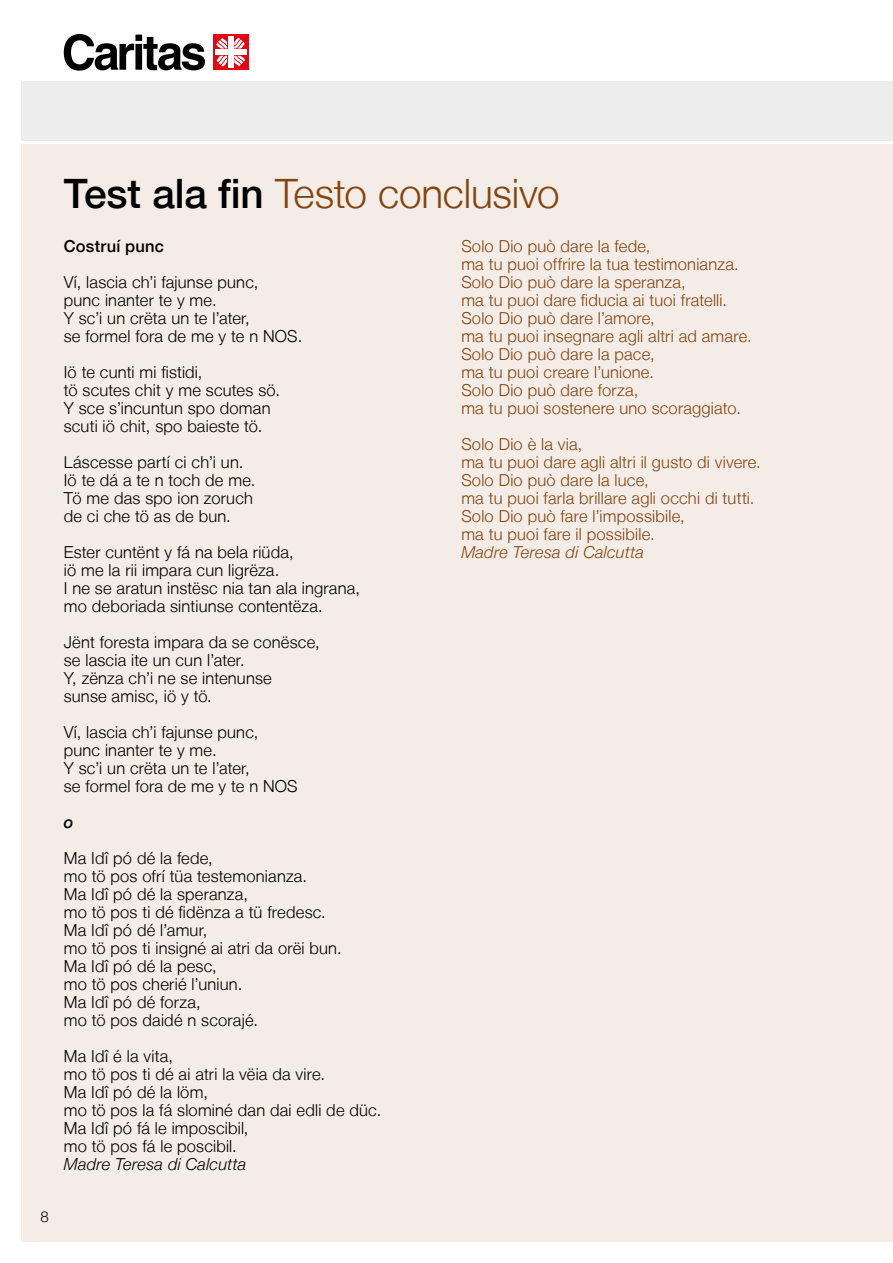
<style>
.page{position:relative;width:893px;height:1263px;background:#fff}
.page>*{position:absolute;margin:0;border:0;box-sizing:border-box;transform-origin:0 0}
.t1{font:300 40.5px "Helvetica Neue LT";letter-spacing:-.005em;color:#85450e}
.t2{font:300 16.5px/18px "Helvetica Neue LT";letter-spacing:.015em;color:#000}
.t3{font:300 16.5px/18px "Helvetica Neue LT";letter-spacing:.015em;color:#85450e}
.t4{font:italic 300 16.5px "Helvetica Neue LT";letter-spacing:.01em;color:#000}
.t5{font:italic 300 16.5px "Helvetica Neue LT";letter-spacing:.01em;color:#85450e}
.t6{font:500 16.5px "Helvetica Neue LT";letter-spacing:.015em;color:#000}
.t7{font:italic 500 16.5px "Helvetica Neue LT";color:#000}
.t8{font:300 15px "Helvetica Neue LT";color:#000}
.s1{font-weight:500;color:#000}
</style>
<div class="page">
<div style="left:21px;top:81px;width:872px;height:59px;background:#ededed"></div>
<svg style="left:64px;top:34px;width:141px;height:37px"></svg>
<div style="left:213px;top:35px;width:35px;height:35px;background:#e30613"></div>
<div style="left:215px;top:49px;width:32px;height:6px;background:#fff"></div>
<div style="left:228px;top:36px;width:6px;height:32px;background:#fff"></div>
<svg style="left:216px;top:38px;width:11px;height:11px"></svg>
<svg style="left:234px;top:38px;width:11px;height:11px"></svg>
<svg style="left:234px;top:56px;width:11px;height:10px"></svg>
<svg style="left:217px;top:56px;width:10px;height:10px"></svg>
<div style="left:21px;top:145px;width:872px;height:1097px;background:#f3ece7"></div>
<h1 class="t1" style="left:64px;top:168px;width:497px"><span class="s1">Test ala fin</span> Testo conclusivo</h1>
<p class="t6" style="left:64px;top:236px;width:102px">Costruí punc</p>
<p class="t2" style="left:64px;top:273px;width:240px">Ví, lascia ch’i fajunse punc,<br>punc inanter te y me.<br>Y sc’i un crëta un te l’ater,<br>se formel fora de me y te n NOS.</p>
<p class="t2" style="left:64px;top:363px;width:218px">Iö te cunti mi fistidi,<br>tö scutes chit y me scutes sö.<br>Y sce s’incuntun spo doman scuti iö chit, spo baieste tö.</p>
<p class="t2" style="left:64px;top:453px;width:193px">Láscesse partí ci ch’i un.<br>Iö te dá a te n toch de me.<br>Tö me das spo ion zoruch de ci che tö as de bun.</p>
<p class="t2" style="left:64px;top:543px;width:298px">Ester cuntënt y fá na bela riüda,<br>iö me la rii impara cun ligrëza.<br>I ne se aratun instësc nia tan ala ingrana, mo deboriada sintiunse contentëza.</p>
<p class="t2" style="left:64px;top:633px;width:257px">Jënt foresta impara da se conësce, se lascia ite un cun l’ater.<br>Y, zënza ch’i ne se intenunse<br>sunse amisc, iö y tö.</p>
<p class="t2" style="left:64px;top:723px;width:235px">Ví, lascia ch’i fajunse punc, punc inanter te y me.<br>Y sc’i un crëta un te l’ater,<br>se formel fora de me y te n NOS</p>
<p class="t7" style="left:64px;top:812px;width:11px">o</p>
<p class="t2" style="left:64px;top:849px;width:279px">Ma Idî pó dé la fede,<br>mo tö pos ofrí tüa testemonianza.<br>Ma Idî pó dé la speranza,<br>mo tö pos ti dé fidënza a tü fredesc.<br>Ma Idî pó dé l’amur,<br>mo tö pos ti insigné ai atri da orëi bun.<br>Ma Idî pó dé la pesc,<br>mo tö pos cherié l’uniun.<br>Ma Idî pó dé forza,<br>mo tö pos daidé n scorajé.</p>
<p class="t2" style="left:64px;top:1047px;width:319px">Ma Idî é la vita,<br>mo tö pos ti dé ai atri la vëia da vire.<br>Ma Idî pó dé la löm,<br>mo tö pos la fá slominé dan dai edli de düc.<br>Ma Idî pó fá le imposcibil,<br>mo tö pos fá le poscibil.</p>
<p class="t4" style="left:64px;top:1154px;width:184px">Madre Teresa di Calcutta</p>
<p class="t3" style="left:461px;top:237px;width:292px">Solo Dio può dare la fede,<br>ma tu puoi offrire la tua testimonianza.<br>Solo Dio può dare la speranza,<br>ma tu puoi dare fiducia ai tuoi fratelli.<br>Solo Dio può dare l’amore,<br>ma tu puoi insegnare agli altri ad amare.<br>Solo Dio può dare la pace,<br>ma tu puoi creare l’unione.<br>Solo Dio può dare forza,<br>ma tu puoi sostenere uno scoraggiato.</p>
<p class="t3" style="left:461px;top:435px;width:301px">Solo Dio è la via,<br>ma tu puoi dare agli altri il gusto di vivere.<br>Solo Dio può dare la luce,<br>ma tu puoi farla brillare agli occhi di tutti.<br>Solo Dio può fare l’impossibile,<br>ma tu puoi fare il possibile.</p>
<p class="t5" style="left:461px;top:542px;width:184px">Madre Teresa di Calcutta</p>
<p class="t8" style="left:40px;top:1207px;width:10px">8</p>
</div>
